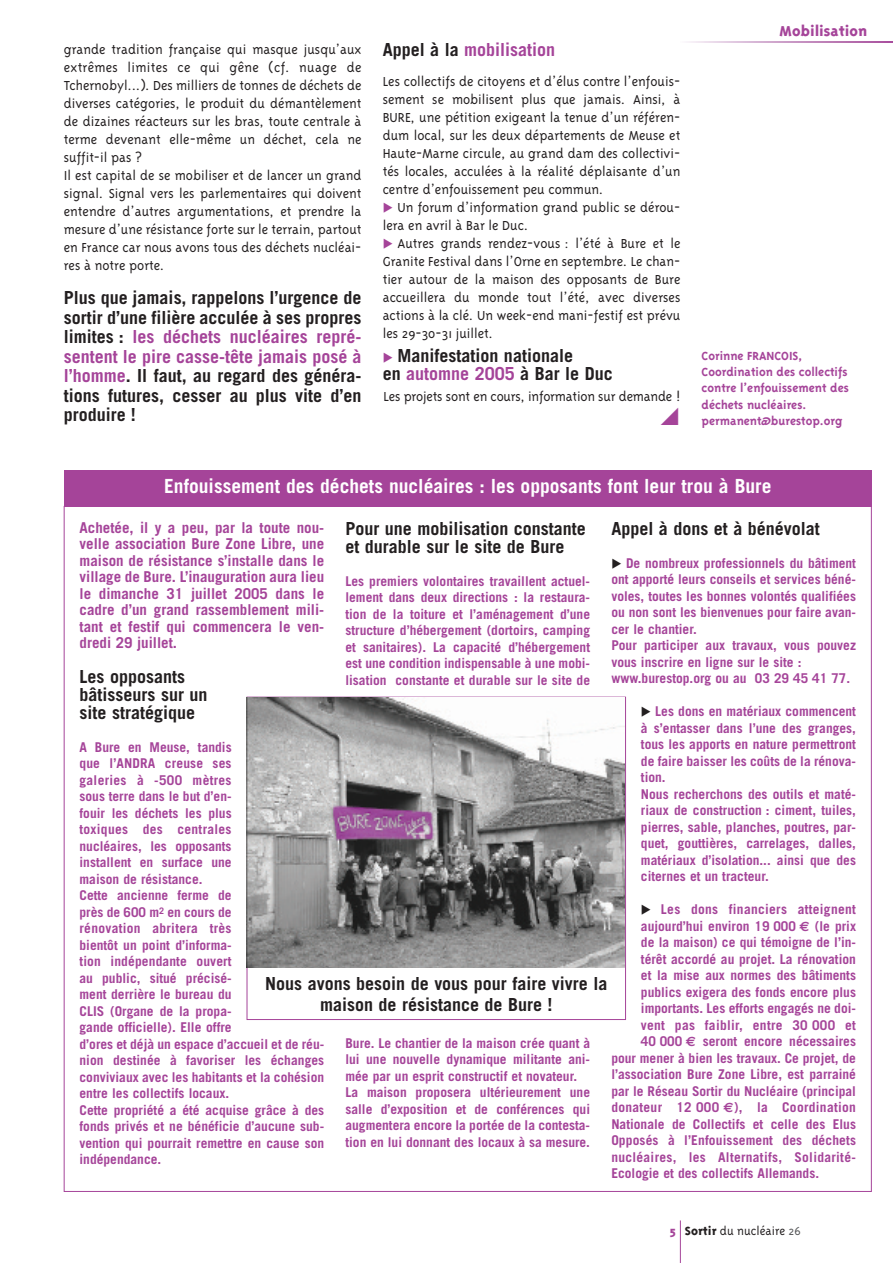
<style>
.page{position:relative;width:893px;height:1263px;background:#fff}
.page>*{position:absolute;margin:0;border:0;box-sizing:border-box;transform-origin:0 0}
.t1{font:700 19.5px "Trade Gothic";color:#fff}
.t2{font:700 18px/19.5px "Trade Gothic";color:#231f20}
.t3{font:700 18px "Trade Gothic";color:#a54499}
.t4{font:800 16.5px "Triplex";color:#a54499}
.t5{font:300 15px/18px "Triplex";color:#231f20}
.t6{font:700 15px/16.5px "Trade Gothic";color:#a54499;text-align:justify}
.t7{font:700 13.5px/16.5px "Trade Gothic";color:#a54499}
.t8{font:700 13.5px "Trade Gothic";letter-spacing:.02em;color:#a54499}
.t9{font:700 13.5px/16.2px "Triplex";color:#a54499}
.t10{font:300 13.5px "Triplex";color:#231f20}
.s1{color:#a54499}
.s2{color:#231f20}
.s3{font-family:"Euro Sans"}
.s4{font-weight:800;color:#a54499}
.s5{font-weight:800}
.s6{color:#57585a}
</style>
<div class="page">
<hr style="left:680px;top:1220px;width:1px;height:43px;background:#a54499">
<svg style="left:688px;top:41px;width:205px;height:2px"></svg>
<div style="left:64px;top:470px;width:808px;height:36px;background:#a54499"></div>
<img style="left:247px;top:698px;width:378px;height:269px">
<p class="t5" style="left:64px;top:40px;width:299px">grande tradition française qui masque jusqu’aux extrêmes limites ce qui gêne (cf. nuage de Tchernobyl...). Des milliers de tonnes de déchets de diverses catégories, le produit du démantèlement de dizaines réacteurs sur les bras, toute centrale à terme devenant elle-même un déchet, cela ne suffit-il pas ?<br>Il est capital de se mobiliser et de lancer un grand signal. Signal vers les parlementaires qui doivent entendre d’autres argumentations, et prendre la mesure d’une résistance forte sur le terrain, partout en France car nous avons tous des déchets nucléai&shy;res à notre porte.</p>
<p class="t2" style="left:64px;top:290px;width:299px;text-align:justify">Plus que jamais, rappelons l’urgence de sortir d’une filière acculée à ses propres limites : <span class="s1">les déchets nucléaires repré&shy;sentent le pire casse-tête jamais posé à l’homme</span>. Il faut, au regard des généra&shy;tions futures, cesser au plus vite d’en produire !</p>
<h2 class="t3" style="left:383px;top:43px;width:174px"><span class="s2">Appel à la</span> mobilisation</h2>
<p class="t5" style="left:383px;top:71px;width:299px;text-align:justify">Les collectifs de citoyens et d’élus contre l’enfouis&shy;sement se mobilisent plus que jamais. Ainsi, à BURE, une pétition exigeant la tenue d’un référen&shy;dum local, sur les deux départements de Meuse et Haute-Marne circule, au grand dam des collectivi&shy;tés locales, acculées à la réalité déplaisante d’un centre d’enfouissement peu commun.</p>
<p class="t5" style="left:383px;top:197px;width:299px"><span class="s1">◆</span> Un forum d’information grand public se dérou&shy;lera en avril à Bar le Duc.</p>
<p class="t5" style="left:383px;top:233px;width:299px;text-align:justify"><span class="s1">◆</span> Autres grands rendez-vous : l’été à Bure et le Granite Festival dans l’Orne en septembre. Le chan&shy;tier autour de la maison des opposants de Bure accueillera du monde tout l’été, avec diverses actions à la clé. Un week-end mani-festif est prévu les 29-30-31 juillet.</p>
<h2 class="t2" style="left:383px;top:348px;width:232px;line-height:18px"><span class="s1">◆</span> Manifestation nationale<br>en <span class="s1">automne 2005</span> à Bar le Duc</h2>
<p class="t5" style="left:384px;top:386px;width:299px">Les projets sont en cours, information sur demande !</p>
<p class="t4" style="left:780px;top:21px;width:89px">Mobilisation</p>
<p class="t9" style="left:702px;top:347px;width:149px">Corinne FRANCOIS,<br>Coordination des collectifs contre l’enfouissement des déchets nucléaires. permanent@burestop.org</p>
<h1 class="t1" style="left:164px;top:479px;width:609px">Enfouissement des déchets nucléaires : les opposants font leur trou à Bure</h1>
<h2 class="t2" style="left:611px;top:520px;width:210px">Appel à dons et à bénévolat</h2>
<p class="t7" style="left:611px;top:556px;width:246px"><span class="s2">◆</span> De nombreux professionnels du bâtiment ont apporté leurs conseils et services béné&shy;voles, toutes les bonnes volontés qualifiées ou non sont les bienvenues pour faire avan&shy;cer le chantier.<br>Pour participer aux travaux, vous pouvez vous inscrire en ligne sur le site : www.burestop.org ou au 03 29 45 41 77.</p>
<p class="t7" style="left:641px;top:704px;width:217px"><span class="s2">◆</span> Les dons en matériaux commencent à s’entasser dans l’une des granges, tous les apports en nature permettront de faire baisser les coûts de la rénova&shy;tion.<br>Nous recherchons des outils et maté&shy;riaux de construction : ciment, tuiles, pierres, sable, planches, poutres, par&shy;quet, gouttières, carrelages, dalles, matériaux d’isolation... ainsi que des citernes et un tracteur.</p>
<p class="t8" style="left:641px;top:904px;width:216px"><span class="s2">◆</span> Les dons financiers atteignent</p>
<p class="t7" style="left:641px;top:919px;width:217px">aujourd’hui environ 19 000 <span class="s3">€</span> (le prix</p>
<p class="t7" style="left:641px;top:935px;width:217px">de la maison) ce qui témoigne de l’in-</p>
<p class="t7" style="left:641px;top:952px;width:217px">térêt accordé au projet. La rénovation</p>
<p class="t7" style="left:641px;top:968px;width:217px">et la mise aux normes des bâtiments</p>
<p class="t7" style="left:641px;top:985px;width:217px">publics exigera des fonds encore plus</p>
<p class="t7" style="left:641px;top:1001px;width:217px">importants. Les efforts engagés ne doi-</p>
<p class="t8" style="left:641px;top:1020px;width:216px">vent pas faiblir, entre 30 000 et</p>
<p class="t7" style="left:641px;top:1034px;width:217px">40 000 <span class="s3">€</span> seront encore nécessaires</p>
<p class="t7" style="left:611px;top:1051px;width:246px">pour mener à bien les travaux. Ce projet, de</p>
<p class="t7" style="left:611px;top:1067px;width:246px">l’association Bure Zone Libre, est parrainé</p>
<p class="t7" style="left:611px;top:1084px;width:246px">par le Réseau Sortir du Nucléaire (principal</p>
<p class="t8" style="left:611px;top:1102px;width:246px">donateur 12 000 <span class="s3">€</span>), la Coordination</p>
<p class="t7" style="left:611px;top:1117px;width:246px">Nationale de Collectifs et celle des Elus</p>
<p class="t7" style="left:611px;top:1133px;width:246px">Opposés à l’Enfouissement des déchets</p>
<p class="t8" style="left:611px;top:1152px;width:246px">nucléaires, les Alternatifs, Solidarité-</p>
<p class="t7" style="left:611px;top:1166px;width:209px">Ecologie et des collectifs Allemands.</p>
<h2 class="t2" style="left:345px;top:521px;width:242px;line-height:18px">Pour une mobilisation constante et durable sur le site de Bure</h2>
<p class="t7" style="left:345px;top:574px;width:246px;text-align:justify">Les premiers volontaires travaillent actuel&shy;lement dans deux directions : la restaura&shy;tion de la toiture et l’aménagement d’une structure d’hébergement (dortoirs, camping et sanitaires). La capacité d’hébergement est une condition indispensable à une mobi&shy;lisation constante et durable sur le site de</p>
<p class="t6" style="left:80px;top:520px;width:246px">Achetée, il y a peu, par la toute nou&shy;velle association Bure Zone Libre, une maison de résistance s’installe dans le village de Bure. L’inauguration aura lieu le dimanche 31 juillet 2005 dans le cadre d’un grand rassemblement mili&shy;tant et festif qui commencera le ven&shy;dredi 29 juillet.</p>
<h2 class="t2" style="left:80px;top:669px;width:129px;line-height:18px">Les opposants bâtisseurs sur un site stratégique</h2>
<p class="t7" style="left:80px;top:740px;width:246px">A Bure en Meuse, tandis<br>que l’ANDRA creuse ses<br>galeries à -500 mètres<br>sous terre dans le but d’en-<br>fouir les déchets les plus<br>toxiques des centrales<br>nucléaires, les opposants<br>installent en surface une<br>maison de résistance.<br>Cette ancienne ferme de<br>près de 600 m<sup>2</sup> en cours de<br>rénovation abritera très<br>bientôt un point d’informa-<br>tion indépendante ouvert<br>au public, situé précisé-<br>ment derrière le bureau du<br>CLIS (Organe de la propa-<br>gande officielle). Elle offre<br>d’ores et déjà un espace d’accueil et de réu&shy;nion destinée à favoriser les échanges conviviaux avec les habitants et la cohésion entre les collectifs locaux.<br>Cette propriété a été acquise grâce à des fonds privés et ne bénéficie d’aucune sub&shy;vention qui pourrait remettre en cause son indépendance.</p>
<h2 class="t2" style="left:265px;top:974px;width:343px;line-height:21.6px;text-align:center">Nous avons besoin de vous pour faire vivre la maison de résistance de Bure !</h2>
<p class="t7" style="left:345px;top:1036px;width:246px">Bure. Le chantier de la maison crée quant à lui une nouvelle dynamique militante ani&shy;mée par un esprit constructif et novateur.<br>La maison proposera ultérieurement une salle d’exposition et de conférences qui augmentera encore la portée de la contesta&shy;tion en lui donnant des locaux à sa mesure.</p>
<p class="t10" style="left:670px;top:1222px;width:132px"><span class="s4">5</span> <span class="s5">Sortir</span> du nucléaire <span class="s6">26</span></p>
</div>
